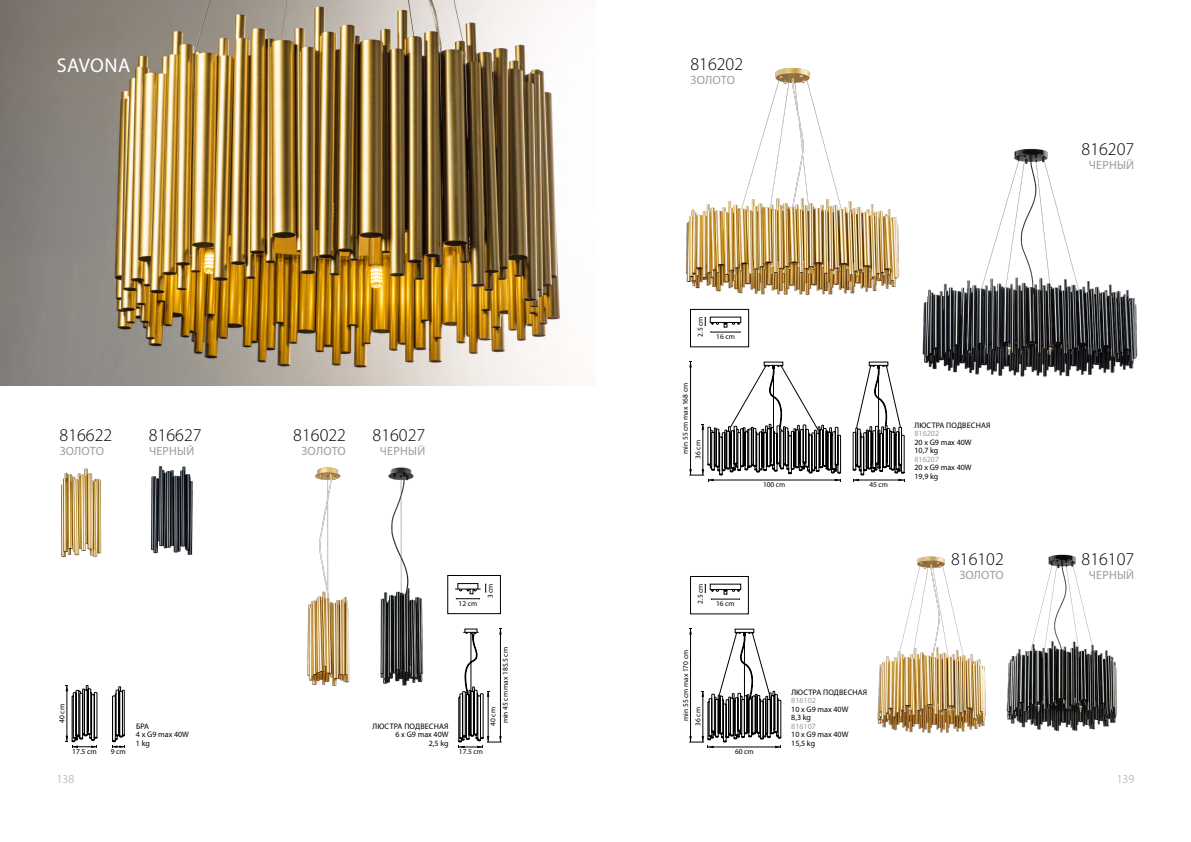
<style>
.page{position:relative;width:1191px;height:842px;background:#fff}
.page>*{position:absolute;margin:0;border:0;box-sizing:border-box;transform-origin:0 0}
.t1{font:20px "Myriad Pro";letter-spacing:.02em;color:#fff}
.t2{font:300 18px "Myriad Pro";color:#000}
.t3{font:12px "Myriad Pro";letter-spacing:.02em;color:#9c9c9d}
.t4{font:300 12px "Myriad Pro";color:#9c9c9d}
.t5{font:8px/8.5px "Myriad Pro";color:#000}
.t6{font:8px/8.5px "Myriad Pro";letter-spacing:.02em;color:#000;text-align:right}
.t7{font:8px "Myriad Pro";color:#9c9c9d}
.t8{font:7.5px "Myriad Pro";color:#000}
.t9{font:7.4px/12.3px "Myriad Pro";color:#000}
</style>
<div class="page">
<svg style="left:689px;top:308px;width:216px;height:174px"></svg>
<div style="left:690px;top:309px;width:59px;height:38px;border:1px solid #000"></div>
<svg style="left:704px;top:317px;width:37px;height:16px"></svg>
<svg style="left:853px;top:365px;width:52px;height:116px"></svg>
<svg style="left:689px;top:362px;width:152px;height:119px"></svg>
<img style="left:685px;top:67px;width:215px;height:229px">
<img style="left:922px;top:148px;width:216px;height:229px">
<svg style="left:689px;top:576px;width:93px;height:173px"></svg>
<img style="left:1006px;top:554px;width:111px;height:177px">
<img style="left:877px;top:556px;width:109px;height:177px">
<svg style="left:112px;top:686px;width:13px;height:62px"></svg>
<svg style="left:66px;top:685px;width:32px;height:63px"></svg>
<svg style="left:447px;top:575px;width:55px;height:174px"></svg>
<img style="left:307px;top:467px;width:43px;height:219px">
<img style="left:61px;top:468px;width:41px;height:90px">
<img style="left:380px;top:467px;width:44px;height:219px">
<img style="left:151px;top:466px;width:42px;height:89px">
<img style="left:0;top:0;width:561px;height:386px">
<h1 class="t1" style="left:57px;top:53px;width:75px">SAVONA</h1>
<h2 class="t2" style="left:690px;top:53px;width:54px">816202</h2>
<h3 class="t3" style="left:690px;top:72px;width:46px">ЗОЛОТО</h3>
<h2 class="t2" style="left:1081px;top:138px;width:54px">816207</h2>
<h3 class="t3" style="left:1088px;top:157px;width:47px">ЧЕРНЫЙ</h3>
<p class="t9" style="left:694px;top:337px;width:22px;rotate:-90deg">2.5 cm</p>
<p class="t9" style="left:716px;top:331px;width:20px">16 cm</p>
<h2 class="t2" style="left:60px;top:424px;width:54px">816622</h2>
<h3 class="t3" style="left:60px;top:444px;width:46px">ЗОЛОТО</h3>
<h2 class="t2" style="left:149px;top:424px;width:54px">816627</h2>
<h3 class="t3" style="left:149px;top:444px;width:47px">ЧЕРНЫЙ</h3>
<h2 class="t2" style="left:293px;top:424px;width:54px">816022</h2>
<h3 class="t3" style="left:301px;top:444px;width:46px">ЗОЛОТО</h3>
<h2 class="t2" style="left:372px;top:424px;width:54px">816027</h2>
<h3 class="t3" style="left:380px;top:444px;width:47px">ЧЕРНЫЙ</h3>
<p class="t9" style="left:679px;top:459px;width:77px;line-height:12.6px;text-indent:5px;rotate:-90deg">min 55 cm max 168 cm<br>36 cm</p>
<p class="t6" style="left:914px;top:421px;width:77px">ЛЮСТРА ПОДВЕСНАЯ</p>
<p class="t7" style="left:914px;top:429px;width:26px">816202</p>
<p class="t5" style="left:914px;top:438px;width:59px">20 x G9 max 40W<br>10,7 kg</p>
<p class="t7" style="left:914px;top:454px;width:26px">816207</p>
<p class="t5" style="left:914px;top:463px;width:59px">20 x G9 max 40W<br>19,9 kg</p>
<p class="t9" style="left:763px;top:479px;width:24px">100 cm</p>
<p class="t9" style="left:869px;top:479px;width:20px">45 cm</p>
<h2 class="t2" style="left:951px;top:548px;width:54px">816102</h2>
<h3 class="t3" style="left:959px;top:567px;width:46px">ЗОЛОТО</h3>
<h2 class="t2" style="left:1081px;top:548px;width:54px">816107</h2>
<h3 class="t3" style="left:1088px;top:567px;width:47px">ЧЕРНЫЙ</h3>
<p class="t9" style="left:458px;top:597px;width:20px">12 cm</p>
<p class="t9" style="left:484px;top:598px;width:16px;rotate:-90deg">3 cm</p>
<p class="t9" style="left:694px;top:603px;width:22px;rotate:-90deg">2.5 cm</p>
<p class="t9" style="left:716px;top:598px;width:20px">16 cm</p>
<p class="t8" style="left:57px;top:723px;width:20px;rotate:-90deg">40 cm</p>
<p class="t8" style="left:72px;top:747px;width:26px">17.5 cm</p>
<p class="t8" style="left:111px;top:747px;width:17px">9 cm</p>
<p class="t5" style="left:136px;top:722px;width:55px">БРА<br>4 x G9 max 40W<br>1 kg</p>
<p class="t6" style="left:372px;top:722px;width:77px">ЛЮСТРА ПОДВЕСНАЯ<br>6 x G9 max 40W<br>2,5 kg</p>
<p class="t9" style="left:486px;top:723px;width:78px;text-indent:-2px;rotate:-90deg">40 cm<br>min 45 cm max 185.5 cm</p>
<p class="t9" style="left:459px;top:746px;width:25px">17.5 cm</p>
<p class="t9" style="left:679px;top:726px;width:77px;text-indent:5px;rotate:-90deg">min 55 cm max 170 cm<br>36 cm</p>
<p class="t9" style="left:735px;top:746px;width:20px">60 cm</p>
<p class="t6" style="left:791px;top:688px;width:77px">ЛЮСТРА ПОДВЕСНАЯ</p>
<p class="t7" style="left:791px;top:696px;width:26px">816102</p>
<p class="t5" style="left:791px;top:705px;width:59px">10 x G9 max 40W<br>8,3 kg</p>
<p class="t7" style="left:791px;top:721px;width:26px">816107</p>
<p class="t5" style="left:791px;top:730px;width:59px">10 x G9 max 40W<br>15,5 kg</p>
<h3 class="t4" style="left:57px;top:771px;width:19px">138</h3>
<h3 class="t4" style="left:1116px;top:771px;width:19px">139</h3>
</div>
